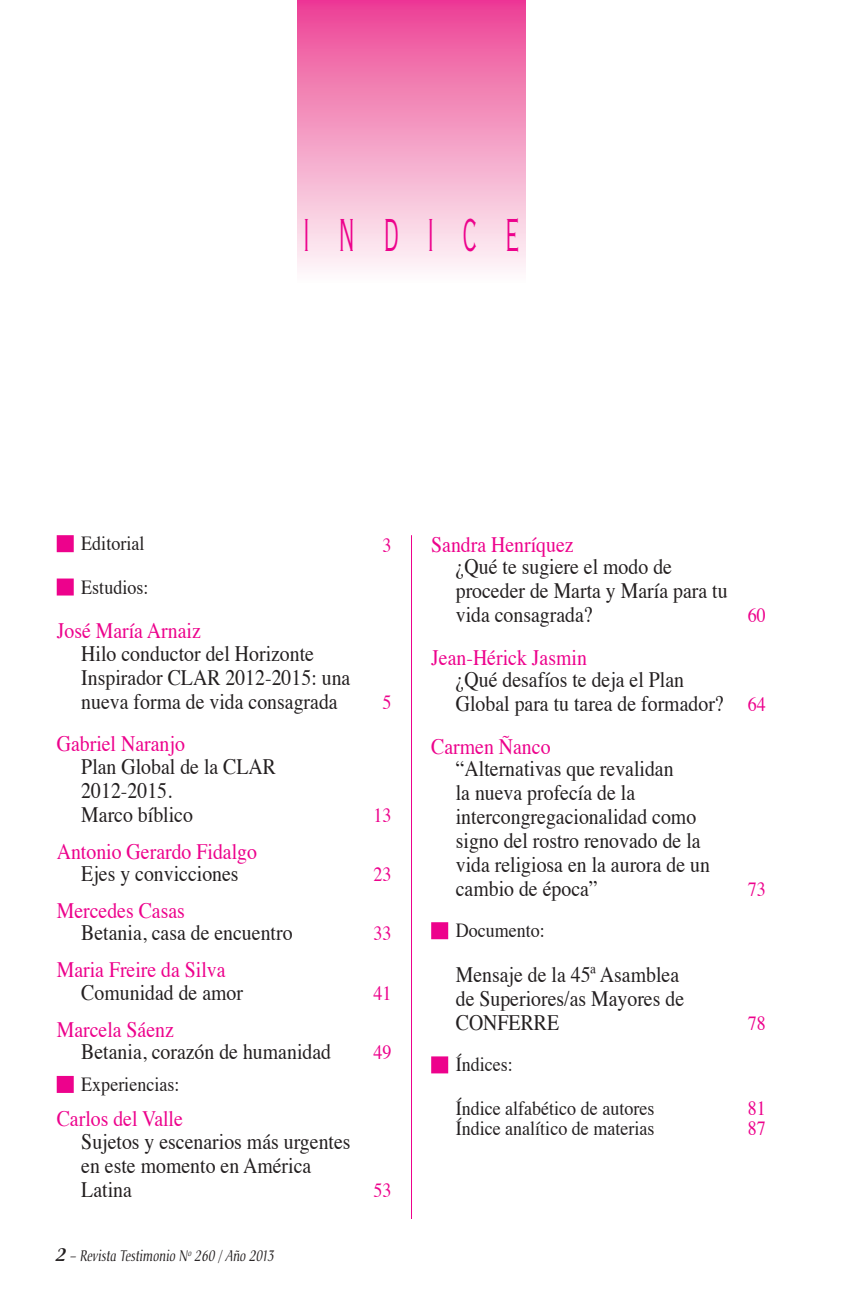
<style>
.page{position:relative;width:851px;height:1304px;background:#fff}
.page>*{position:absolute;margin:0;border:0;box-sizing:border-box;transform-origin:0 0}
.t1{font:44px "Copperplate Twenty Nine AB";letter-spacing:1.325em;color:#ed028c;scale:.5 1}
.t2{font:22px/24px "Times";color:#231f20;scale:.9 1}
.t3{font:22px "Times";color:#ed028c;scale:.9 1}
.t4{font:20px/43.4px "Times";color:#231f20;scale:.9 1}
.t5{font:20px "Times";color:#ed028c;scale:.9 1}
.t6{font:italic 15px "Christiana";letter-spacing:.015em;color:#231f20;scale:.8 1}
.s1{font-weight:500;font-size:18px}
.s2{font-size:20px;color:#ed028c}
</style>
<div class="page">
<div style="left:297px;top:0;width:228px;height:282px;background:linear-gradient(to bottom,#ec4394,#fdfdfa)"></div>
<div style="left:58px;top:536px;width:15px;height:15px;background:#ed028c"></div>
<div style="left:57px;top:535px;width:17px;height:17px;border:2px solid #ed028c"></div>
<div style="left:58px;top:580px;width:15px;height:15px;background:#ed028c"></div>
<div style="left:57px;top:579px;width:17px;height:17px;border:2px solid #ed028c"></div>
<div style="left:58px;top:1077px;width:15px;height:15px;background:#ed028c"></div>
<div style="left:57px;top:1076px;width:17px;height:17px;border:2px solid #ed028c"></div>
<div style="left:432px;top:923px;width:15px;height:15px;background:#ed028c"></div>
<div style="left:431px;top:922px;width:17px;height:17px;border:2px solid #ed028c"></div>
<div style="left:432px;top:1057px;width:15px;height:15px;background:#ed028c"></div>
<div style="left:431px;top:1056px;width:17px;height:17px;border:2px solid #ed028c"></div>
<hr style="left:411px;top:535px;width:1px;height:684px;background:#ed028c">
<h1 class="t1" style="left:303px;top:210px;width:432px">INDICE</h1>
<p class="t4" style="left:81px;top:523px;width:71px">Editorial</p>
<p class="t5" style="left:382px;top:537px;width:11px">3</p>
<p class="t4" style="left:81px;top:567px;width:76px">Estudios:</p>
<p class="t3" style="left:57px;top:622px;width:162px">José María Arnaiz</p>
<p class="t2" style="left:81px;top:643px;width:300px">Hilo conductor del Horizonte<br>Inspirador CLAR 2012-2015: una nueva forma de vida consagrada</p>
<p class="t5" style="left:382px;top:694px;width:11px">5</p>
<p class="t3" style="left:57px;top:735px;width:144px">Gabriel Naranjo</p>
<p class="t2" style="left:81px;top:756px;width:218px">Plan Global de la CLAR<br>2012-2015.<br>Marco bíblico</p>
<p class="t5" style="left:373px;top:807px;width:21px">13</p>
<p class="t3" style="left:57px;top:842px;width:224px">Antonio Gerardo Fidalgo</p>
<p class="t2" style="left:81px;top:863px;width:176px">Ejes y convicciones</p>
<p class="t5" style="left:373px;top:866px;width:21px">23</p>
<p class="t3" style="left:57px;top:902px;width:144px">Mercedes Casas</p>
<p class="t2" style="left:81px;top:923px;width:236px">Betania, casa de encuentro</p>
<p class="t5" style="left:373px;top:925px;width:21px">33</p>
<p class="t3" style="left:57px;top:961px;width:189px">Maria Freire da Silva</p>
<p class="t2" style="left:81px;top:982px;width:181px">Comunidad de amor</p>
<p class="t5" style="left:373px;top:985px;width:21px">41</p>
<p class="t3" style="left:57px;top:1020px;width:132px">Marcela Sáenz</p>
<p class="t2" style="left:81px;top:1041px;width:279px">Betania, corazón de humanidad</p>
<p class="t5" style="left:373px;top:1044px;width:21px">49</p>
<p class="t4" style="left:81px;top:1064px;width:110px">Experiencias:</p>
<p class="t3" style="left:57px;top:1110px;width:142px">Carlos del Valle</p>
<p class="t2" style="left:81px;top:1131px;width:301px">Sujetos y escenarios más urgentes en este momento en América<br>Latina</p>
<p class="t5" style="left:373px;top:1182px;width:21px">53</p>
<p class="t6" style="left:57px;top:1250px;width:274px"><span class="s1">2</span> – Revista Testimonio N<sup>o</sup> 260 / Año 2013</p>
<p class="t3" style="left:431px;top:535px;width:160px">Sandra Henríquez</p>
<p class="t2" style="left:455px;top:556px;width:303px">¿Qué te sugiere el modo de proceder de Marta y María para tu vida consagrada?</p>
<p class="t5" style="left:747px;top:607px;width:21px">60</p>
<p class="t3" style="left:431px;top:648px;width:174px">Jean-Hérick Jasmin</p>
<p class="t2" style="left:455px;top:669px;width:346px">¿Qué desafíos te deja el Plan<br>Global para tu tarea de formador? <span class="s2">64</span></p>
<p class="t3" style="left:431px;top:737px;width:134px">Carmen Ñanco</p>
<p class="t2" style="left:455px;top:758px;width:284px">“Alternativas que revalidan<br>la nueva profecía de la intercongregacionalidad como signo del rostro renovado de la vida religiosa en la aurora de un cambio de época”</p>
<p class="t5" style="left:747px;top:881px;width:21px">73</p>
<p class="t4" style="left:455px;top:910px;width:100px">Documento:</p>
<p class="t2" style="left:455px;top:965px;width:255px">Mensaje de la 45ª Asamblea de Superiores/as Mayores de<br>CONFERRE</p>
<p class="t4" style="left:455px;top:1045px;width:222px">Índices:<br>Índice alfabético de autores</p>
<p class="t5" style="left:747px;top:1015px;width:21px">78</p>
<p class="t5" style="left:747px;top:1100px;width:21px">81</p>
<p class="t4" style="left:455px;top:1109px;width:222px">Índice analítico de materias</p>
<p class="t5" style="left:747px;top:1120px;width:21px">87</p>
</div>
